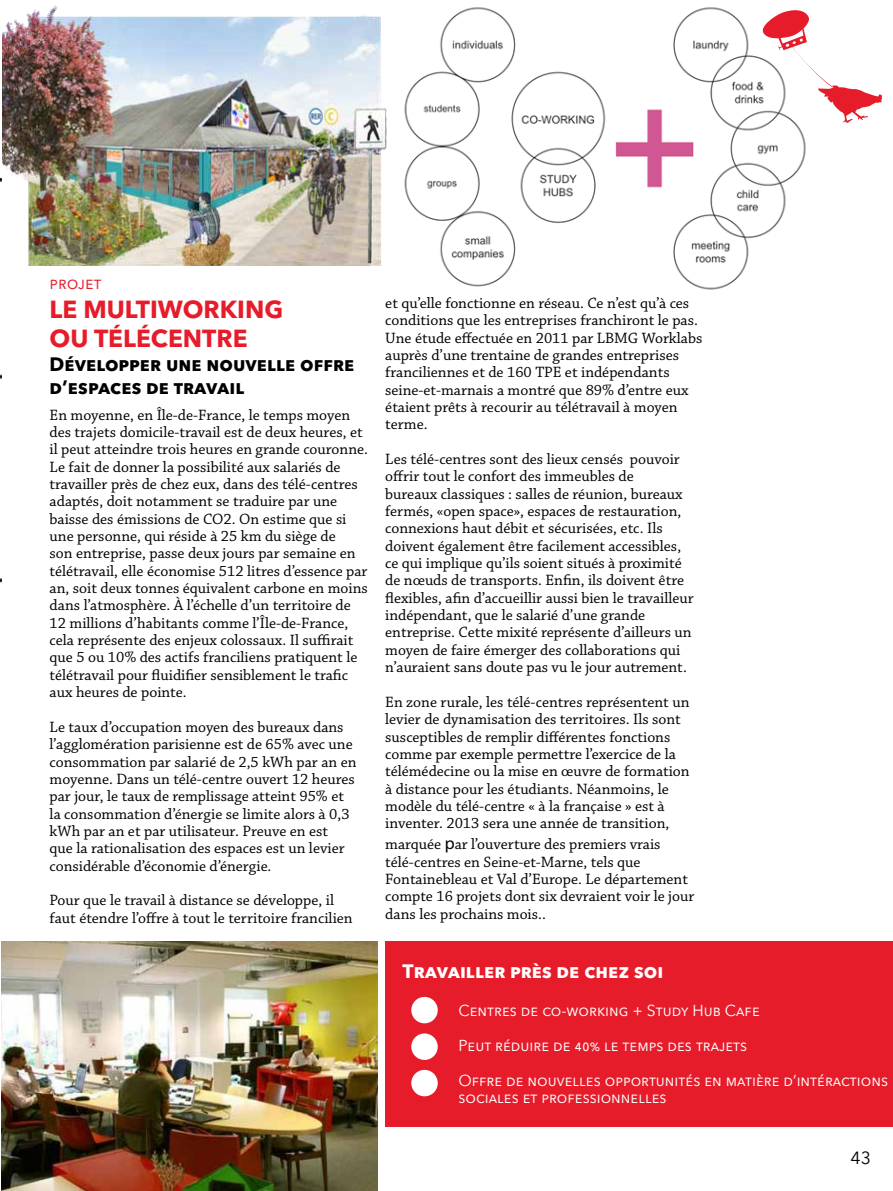
<style>
.page{position:relative;width:893px;height:1191px;background:#fff}
.page>*{position:absolute;margin:0;border:0;box-sizing:border-box;transform-origin:0 0}
.t1{font:700 24.5px/29.4px "Avenir Next LT Pro";letter-spacing:.075em;color:#e61c2b}
.t2{font:700 19.25px/23.1px "Avenir Next LT Pro";color:#000}
.t3{font:700 19.25px "Avenir Next LT Pro";color:#fff}
.t4{font:17.5px "Avenir Next LT Pro";color:#e61c2b}
.t5{font:17.5px "Avenir Next LT Pro";color:#000}
.t6{font:15.75px/17.3px "Chaparral Pro";color:#000}
.t7{font:15.75px/17.3px "Avenir Next LT Pro";color:#fff}
.s1{font-family:"Myriad Pro";font-size:17.5px}
</style>
<div class="page">
<img style="left:404px;top:7px;width:402px;height:283px">
<svg style="left:759px;top:7px;width:123px;height:116px"></svg>
<img style="left:2px;top:6px;width:385px;height:260px">
<img style="left:1px;top:942px;width:376px;height:249px">
<div style="left:385px;top:942px;width:508px;height:185px;background:#e61c2b"></div>
<div style="left:411px;top:997px;width:27px;height:26px;background:#fff;border-radius:50%"></div>
<div style="left:411px;top:1033px;width:27px;height:27px;background:#fff;border-radius:50%"></div>
<div style="left:411px;top:1069px;width:27px;height:27px;background:#fff;border-radius:50%"></div>
<img style="left:0;top:178px;width:2px;height:201px">
<p class="t4" style="left:50px;top:272px;width:53px">projet</p>
<h1 class="t1" style="left:50px;top:294px;width:235px">Le multiworkin g ou télécentr</h1>
<h1 class="t1" style="left:233px;top:324px;width:16px">e</h1>
<p class="t2" style="left:50px;top:352px;width:306px">Développer une nouvelle offre d’espaces de travail</p>
<p class="t6" style="left:50px;top:407px;width:320px">En moyenne, en Île-de-France, le temps moyen des trajets domicile-travail est de deux heures, et il peut atteindre trois heures en grande couronne.<br>Le fait de donner la possibilité aux salariés de travailler près de chez eux, dans des télé-centres adaptés, doit notamment se traduire par une baisse des émissions de CO2. On estime que si une personne, qui réside à 25 km du siège de<br>son entreprise, passe deux jours par semaine en télétravail, elle économise 512 litres d’essence par an, soit deux tonnes équivalent carbone en moins dans l’atmosphère. À l’échelle d’un territoire de 12 millions d’habitants comme l’Île-de-France, cela représente des enjeux colossaux. Il suffirait que 5 ou 10% des actifs franciliens pratiquent le télétravail pour fluidifier sensiblement le trafic aux heures de pointe.</p>
<p class="t6" style="left:50px;top:719px;width:308px">Le taux d’occupation moyen des bureaux dans l’agglomération parisienne est de 65% avec une consommation par salarié de 2,5 kWh par an en moyenne. Dans un télé-centre ouvert 12 heures par jour, le taux de remplissage atteint 95% et la consommation d’énergie se limite alors à 0,3 kWh par an et par utilisateur. Preuve en est<br>que la rationalisation des espaces est un levier considérable d’économie d’énergie.</p>
<p class="t6" style="left:50px;top:892px;width:305px">Pour que le travail à distance se développe, il faut étendre l’offre à tout le territoire francilien</p>
<p class="t6" style="left:385px;top:295px;width:319px">et qu’elle fonctionne en réseau. Ce n’est qu’à ces conditions que les entreprises franchiront le pas.<br>Une étude effectuée en 2011 par LBMG Worklabs auprès d’une trentaine de grandes entreprises franciliennes et de 160 TPE et indépendants seine-et-marnais a montré que 89% d’entre eux étaient prêts à recourir au télétravail à moyen terme.</p>
<p class="t6" style="left:385px;top:451px;width:310px">Les télé-centres sont des lieux censés pouvoir offrir tout le confort des immeubles de<br>bureaux classiques : salles de réunion, bureaux fermés, «open space», espaces de restauration, connexions haut débit et sécurisées, etc. Ils doivent également être facilement accessibles, ce qui implique qu’ils soient situés à proximité de nœuds de transports. Enfin, ils doivent être flexibles, afin d’accueillir aussi bien le travailleur indépendant, que le salarié d’une grande entreprise. Cette mixité représente d’ailleurs un moyen de faire émerger des collaborations qui n’auraient sans doute pas vu le jour autrement.</p>
<p class="t6" style="left:385px;top:694px;width:306px">En zone rurale, les télé-centres représentent un levier de dynamisation des territoires. Ils sont susceptibles de remplir différentes fonctions comme par exemple permettre l’exercice de la télémédecine ou la mise en œuvre de formation à distance pour les étudiants. Néanmoins, le modèle du télé-centre « à la française » est à inventer. 2013 sera une année de transition,</p>
<p class="t6" style="left:385px;top:836px;width:310px">marquée <span class="s1">p</span>ar l’ouverture des premiers vrais télé-centres en Seine-et-Marne, tels que Fontainebleau et Val d’Europe. Le département compte 16 projets dont six devraient voir le jour dans les prochains mois..</p>
<p class="t3" style="left:403px;top:959px;width:262px">Travailler près de chez soi</p>
<p class="t7" style="left:458px;top:1002px;width:303px">Centres de co-working + Study Hub Cafe</p>
<p class="t7" style="left:458px;top:1036px;width:290px">Peut réduire de 40% le temps des trajets</p>
<p class="t7" style="left:458px;top:1071px;width:431px">Offre de nouvelles opportunités en matière d’intéractions sociales et professionnelles</p>
<p class="t5" style="left:851px;top:1147px;width:22px">43</p>
</div>
